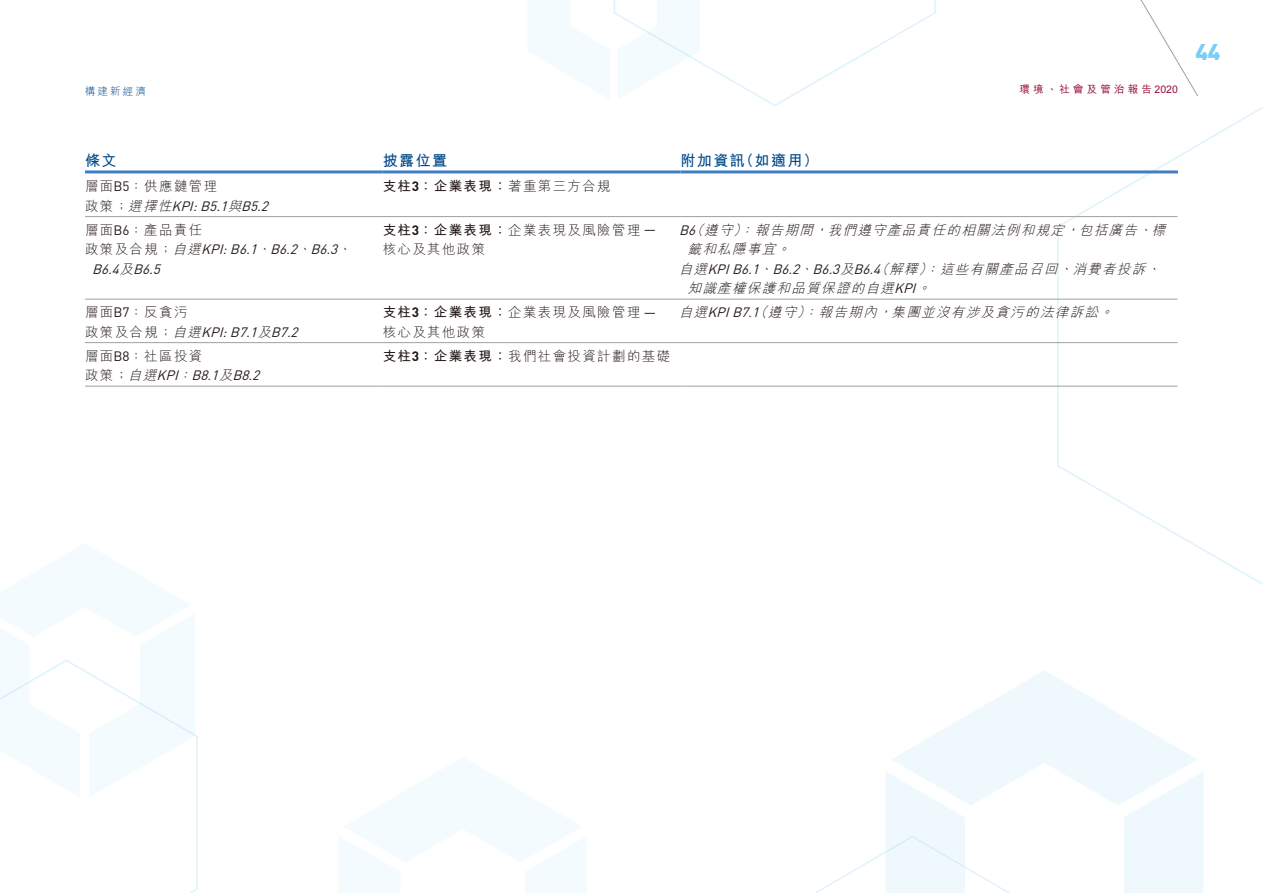
<style>
.page{position:relative;width:1263px;height:893px;background:#fff}
.page>*{position:absolute;margin:0;border:0;box-sizing:border-box;transform-origin:0 0}
.t1{font:900 22.5px "DIN Pro";color:#7acdf4}
.t2{font:700 15px "M Hei HK";letter-spacing:.1em;color:#00498a}
.t3{font:italic 300 13.5px "M Hei HK";color:#231916}
.t4{font:300 13.5px/19.5px "M Hei HK";letter-spacing:.1em;color:#231916}
.t5{font:italic 13.5px/19.5px "DIN Pro";color:#231916}
.t6{font:700 13.5px "M Hei HK";letter-spacing:.1em;color:#231916}
.t7{font:500 10.5px "M Hei HK";letter-spacing:.3em;color:#980c32}
.t8{font:300 10.5px "M Hei HK";letter-spacing:.2em;color:#00498a}
.s1{font-family:"DIN Pro";font-weight:400}
.s2{font-family:"M Hei HK";font-weight:300;font-style:normal}
.s3{font-family:"M Hei HK";font-weight:300}
.s4{font-family:"DIN Pro"}
.s5{font-weight:300}
.s6{font-weight:700}
.s7{font-family:"DIN Pro";font-weight:700}
</style>
<div class="page">
<svg style="left:0;top:544px;width:195px;height:114px"></svg>
<svg style="left:1056px;top:106px;width:207px;height:479px"></svg>
<svg style="left:528px;top:0;width:408px;height:106px"></svg>
<svg style="left:339px;top:671px;width:864px;height:222px"></svg>
<svg style="left:0;top:658px;width:198px;height:235px"></svg>
<svg style="left:1140px;top:0;width:58px;height:97px"></svg>
<hr style="left:85px;top:170px;width:298px;height:3px;background:#407ec1">
<hr style="left:383px;top:170px;width:297px;height:3px;background:#407ec1">
<hr style="left:680px;top:170px;width:498px;height:3px;background:#407ec1">
<hr style="left:85px;top:216px;width:298px;height:1px;background:#a0a0a1">
<hr style="left:383px;top:216px;width:297px;height:1px;background:#a0a0a1">
<hr style="left:680px;top:216px;width:497px;height:1px;background:#a0a0a1">
<hr style="left:85px;top:299px;width:298px;height:1px;background:#a0a0a1">
<hr style="left:383px;top:299px;width:297px;height:1px;background:#a0a0a1">
<hr style="left:680px;top:299px;width:497px;height:1px;background:#a0a0a1">
<hr style="left:85px;top:342px;width:298px;height:1px;background:#a0a0a1">
<hr style="left:383px;top:342px;width:297px;height:1px;background:#a0a0a1">
<hr style="left:680px;top:342px;width:497px;height:1px;background:#a0a0a1">
<hr style="left:85px;top:386px;width:298px;height:1px;background:#a0a0a1">
<hr style="left:383px;top:386px;width:297px;height:1px;background:#a0a0a1">
<hr style="left:680px;top:386px;width:497px;height:1px;background:#a0a0a1">
<p class="t8" style="left:85px;top:86px;width:62px">構建新經濟</p>
<p class="t7" style="left:1020px;top:82px;width:160px">環境、社會及管治報告2020</p>
<h1 class="t1" style="left:1195px;top:37px;width:27px">44</h1>
<p class="t2" style="left:85px;top:150px;width:33px">條文</p>
<p class="t2" style="left:383px;top:150px;width:66px">披露位置</p>
<p class="t2" style="left:680px;top:150px;width:139px">附加資訊（如適用）</p>
<p class="t4" style="left:85px;top:176px;width:134px">層面<span class="s1">B5</span>：供應鏈管理</p>
<p class="t5" style="left:85px;top:196px;width:189px"><span class="s2">政策；</span><span class="s3">選擇性</span>KPI:B5.1<span class="s3">與</span>B5.2</p>
<p class="t6" style="left:383px;top:176px;width:230px">支柱<span class="s4">3</span>：企業表現：<span class="s5">著重第三方合規</span></p>
<p class="t4" style="left:85px;top:220px;width:119px">層面<span class="s1">B6</span>：產品責任</p>
<p class="t5" style="left:92px;top:239px;width:264px;text-indent:-7px"><span class="s2">政策及合規；</span><span class="s3">自選</span>KPI:B6.1<span class="s3">、</span>B6.2<span class="s3">、</span>B6.3<span class="s3">、<br></span>B6.4<span class="s3">及</span>B6.5</p>
<p class="t4" style="left:383px;top:220px;width:275px"><span class="s6">支柱</span><span class="s7">3</span><span class="s6">：企業表現：</span>企業表現及風險管理 <span class="s1">—</span>核心及其他政策</p>
<p class="t3" style="left:679px;top:223px;width:491px"><span class="s1">B6</span>（遵守）：報告期間，我們遵守產品責任的相關法例和規定，包括廣告、標</p>
<p class="t3" style="left:687px;top:242px;width:108px">籤和私隱事宜。</p>
<p class="t3" style="left:679px;top:262px;width:486px">自選<span class="s1">KPIB6.1</span>、<span class="s1">B6.2</span>、<span class="s1">B6.3</span>及<span class="s1">B6.4</span>（解釋）：這些有關產品召回、消費者投訴、</p>
<p class="t3" style="left:687px;top:281px;width:248px">知識產權保護和品質保證的自選<span class="s1">KPI</span>。</p>
<p class="t4" style="left:85px;top:302px;width:104px">層面<span class="s1">B7</span>：反貪污</p>
<p class="t5" style="left:85px;top:322px;width:219px"><span class="s2">政策及合規；</span><span class="s3">自選</span>KPI:B7.1<span class="s3">及</span>B7.2</p>
<p class="t4" style="left:383px;top:302px;width:275px"><span class="s6">支柱</span><span class="s7">3</span><span class="s6">：企業表現：</span>企業表現及風險管理 <span class="s1">—</span>核心及其他政策</p>
<p class="t3" style="left:679px;top:305px;width:439px">自選<span class="s1">KPIB7.1</span>（遵守）：報告期內，集團並沒有涉及貪污的法律訴訟。</p>
<p class="t4" style="left:85px;top:346px;width:119px">層面<span class="s1">B8</span>：社區投資</p>
<p class="t5" style="left:85px;top:365px;width:180px"><span class="s2">政策；</span><span class="s3">自選</span>KPI<span class="s3">：</span>B8.1<span class="s3">及</span>B8.2</p>
<p class="t4" style="left:383px;top:346px;width:289px"><span class="s6">支柱</span><span class="s7">3</span><span class="s6">：企業表現：</span>我們社會投資計劃的基礎</p>
</div>
